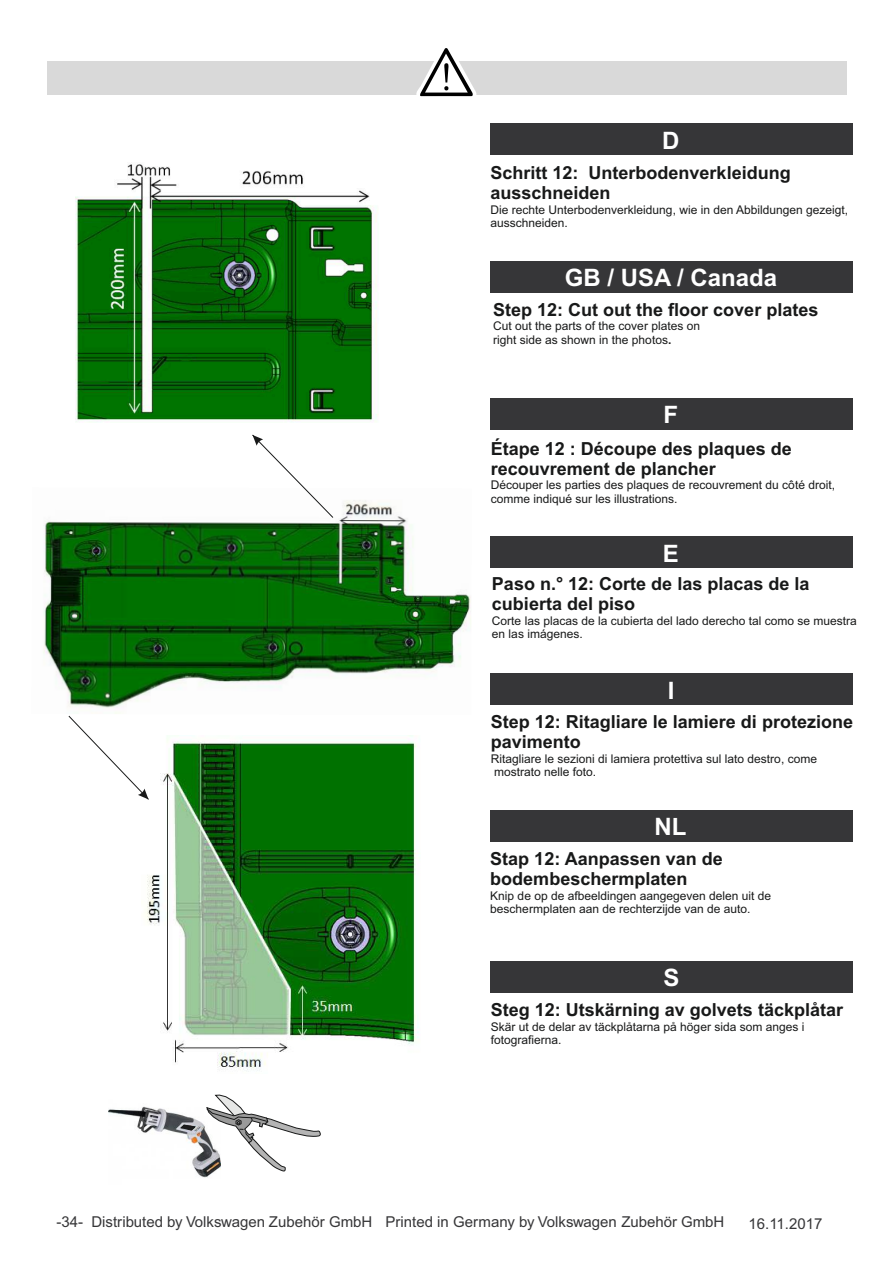
<style>
.page{position:relative;width:893px;height:1263px;background:#fff}
.page>*{position:absolute;margin:0;border:0;box-sizing:border-box;transform-origin:0 0}
.t1{font:700 24px "Arial";color:#fff}
.t2{font:700 18px/20.1px "Arial";color:#181919}
.t3{font:15px "Arial";color:#363638}
.t4{font:12px/13.4px "Arial";color:#181919}
.s1{font-weight:700}
</style>
<div class="page">
<div style="left:490px;top:124px;width:362px;height:31px;background:#363638"></div>
<div style="left:490px;top:261px;width:362px;height:31px;background:#363638"></div>
<div style="left:490px;top:398px;width:362px;height:32px;background:#363638"></div>
<div style="left:490px;top:537px;width:362px;height:31px;background:#363638"></div>
<div style="left:490px;top:674px;width:362px;height:31px;background:#363638"></div>
<div style="left:490px;top:810px;width:362px;height:31px;background:#363638"></div>
<div style="left:490px;top:961px;width:362px;height:31px;background:#363638"></div>
<img style="left:108px;top:1106px;width:107px;height:72px">
<svg style="left:181px;top:1125px;width:14px;height:6px"></svg>
<svg style="left:206px;top:1095px;width:115px;height:76px"></svg>
<img style="left:43px;top:500px;width:428px;height:214px">
<img style="left:145px;top:738px;width:274px;height:334px">
<svg style="left:68px;top:716px;width:81px;height:84px"></svg>
<img style="left:76px;top:164px;width:302px;height:258px">
<svg style="left:252px;top:435px;width:81px;height:83px"></svg>
<div style="left:47px;top:61px;width:799px;height:34px;background:#d9d9d9"></div>
<svg style="left:416px;top:48px;width:61px;height:49px"></svg>
<h1 class="t1" style="left:662px;top:123px;width:19px">D</h1>
<h2 class="t2" style="left:490px;top:163px;width:302px">Schritt 12: Unterbodenverkleidung ausschneiden</h2>
<p class="t4" style="left:490px;top:203px;width:359px">Die rechte Unterbodenverkleidung, wie in den Abbildungen gezeigt, ausschneiden.</p>
<h1 class="t1" style="left:564px;top:261px;width:214px">GB / USA / Canada</h1>
<h2 class="t2" style="left:493px;top:300px;width:327px">Step 12: Cut out the floor cover plates</h2>
<p class="t4" style="left:493px;top:319px;width:208px">Cut out the parts of the cover plates on right side as shown in the photos<span class="s1">.</span></p>
<h1 class="t1" style="left:663px;top:398px;width:16px">F</h1>
<h2 class="t2" style="left:490px;top:438px;width:303px">Étape 12 : Découpe des plaques de recouvrement de plancher</h2>
<p class="t4" style="left:490px;top:478px;width:346px">Découper les parties des plaques de recouvrement du côté droit, comme indiqué sur les illustrations.</p>
<h1 class="t1" style="left:663px;top:537px;width:18px">E</h1>
<h2 class="t2" style="left:492px;top:574px;width:319px">Paso n.° 12: Corte de las placas de la cubierta del piso</h2>
<p class="t4" style="left:492px;top:614px;width:366px">Corte las placas de la cubierta del lado derecho tal como se muestra en las imágenes.</p>
<h1 class="t1" style="left:667px;top:673px;width:8px">I</h1>
<h2 class="t2" style="left:490px;top:712px;width:364px">Step 12: Ritagliare le lamiere di protezione pavimento</h2>
<p class="t4" style="left:490px;top:752px;width:328px">Ritagliare le sezioni di lamiera protettiva sul lato destro, come mostrato nelle foto.</p>
<h1 class="t1" style="left:654px;top:810px;width:33px">NL</h1>
<h2 class="t2" style="left:490px;top:849px;width:234px">Stap 12: Aanpassen van de bodembeschermplaten</h2>
<p class="t4" style="left:490px;top:889px;width:282px">Knip de op de afbeeldingen aangegeven delen uit de beschermplaten aan de rechterzijde van de auto.</p>
<h1 class="t1" style="left:663px;top:961px;width:18px">S</h1>
<h2 class="t2" style="left:490px;top:1000px;width:354px">Steg 12: Utskärning av golvets täckplåtar</h2>
<p class="t4" style="left:490px;top:1020px;width:315px">Skär ut de delar av täckplåtarna på höger sida som anges i fotografierna.</p>
<p class="t3" style="left:57px;top:1211px;width:669px">-34- Distributed by Volkswagen Zubehör GmbH Printed in Germany by Volkswagen Zubehör GmbH</p>
<p class="t3" style="left:748px;top:1213px;width:75px">16.11.2017</p>
</div>
